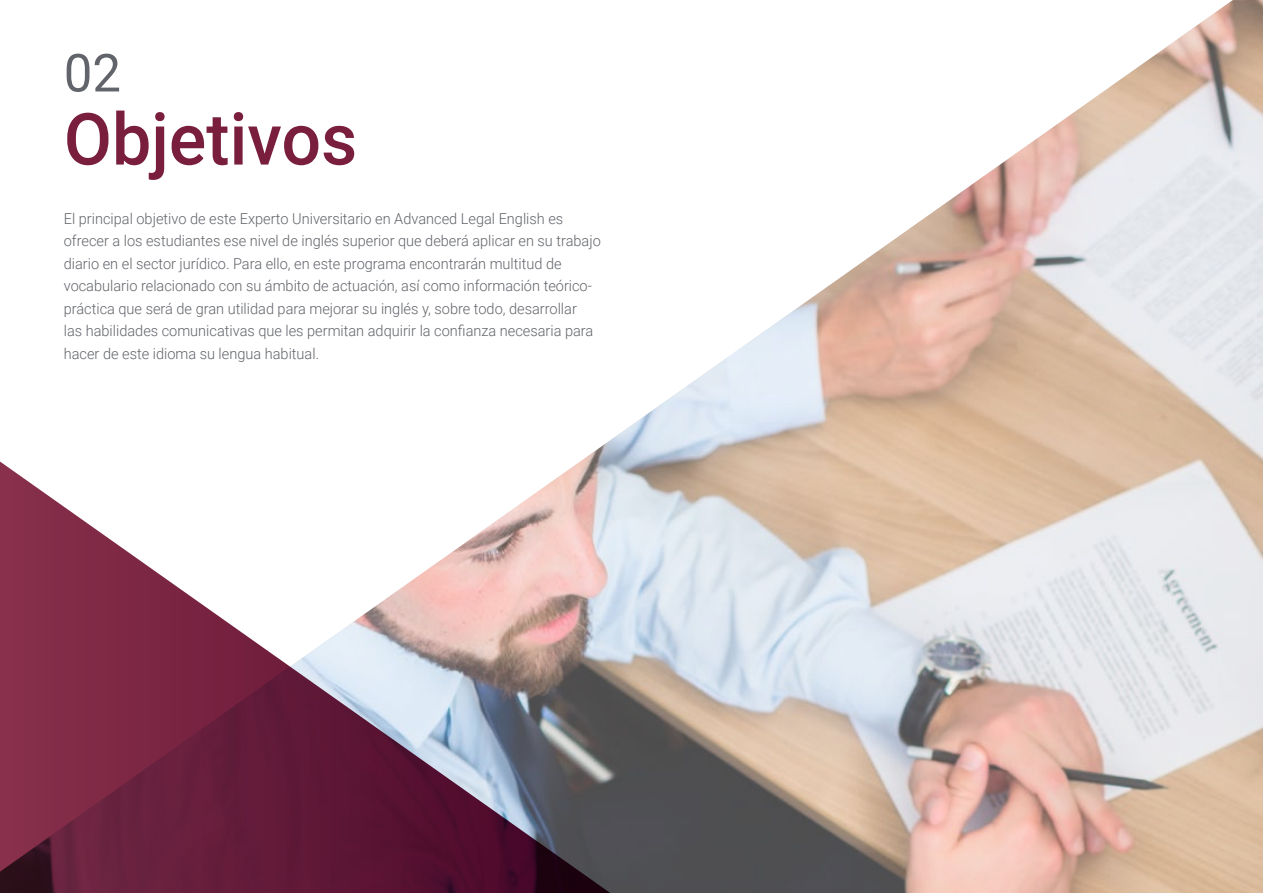
<style>
.page{position:relative;width:1263px;height:893px;background:#fff}
.page>*{position:absolute;margin:0;border:0;box-sizing:border-box;transform-origin:0 0}
.t1{font:500 72px "Roboto";color:#791e3c}
.t2{font:52.5px "Roboto";color:#61646a}
.t3{font:300 15px/22.5px "Roboto";color:#61646a}
</style>
<div class="page">
<img style="left:602px;top:0;width:661px;height:893px">
<svg style="left:0;top:446px;width:640px;height:447px"></svg>
<h2 class="t2" style="left:64px;top:36px;width:59px">02</h2>
<h1 class="t1" style="left:64px;top:89px;width:295px">Objetivos</h1>
<p class="t3" style="left:64px;top:207px;width:539px">El principal objetivo de este Experto Universitario en Advanced Legal English es ofrecer a los estudiantes ese nivel de inglés superior que deberá aplicar en su trabajo diario en el sector jurídico. Para ello, en este programa encontrarán multitud de vocabulario relacionado con su ámbito de actuación, así como información teórico&shy;práctica que será de gran utilidad para mejorar su inglés y, sobre todo, desarrollar<br>las habilidades comunicativas que les permitan adquirir la confianza necesaria para hacer de este idioma su lengua habitual.</p>
</div>
